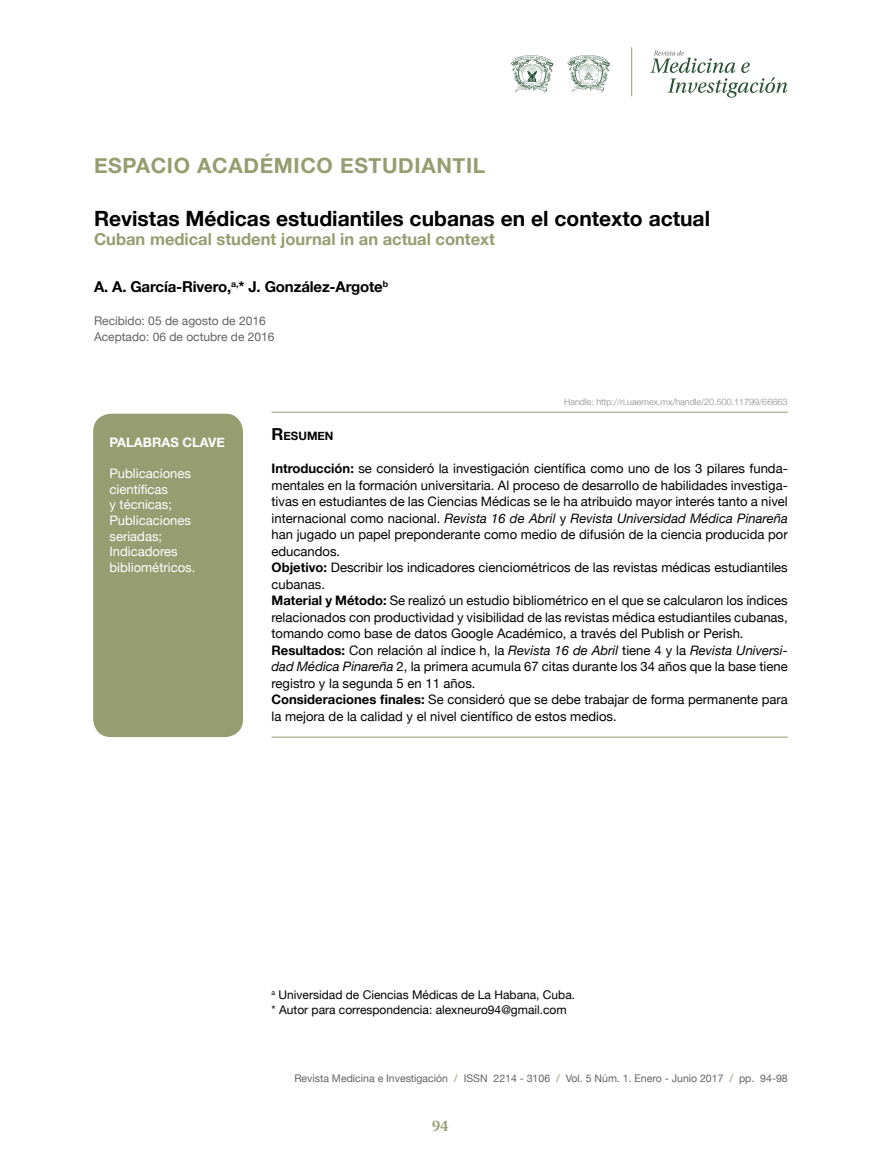
<style>
.page{position:relative;width:881px;height:1170px;background:#fff}
.page>*{position:absolute;margin:0;border:0;box-sizing:border-box;transform-origin:0 0}
.t1{font:700 21px "Helvetica Neue";color:#000}
.t2{font:700 21px "Helvetica Neue";letter-spacing:.03em;color:#969d70}
.t3{font:700 16.5px "Helvetica Neue";color:#969d70}
.t4{font:700 15px "Helvetica Neue";letter-spacing:-.01em;color:#000}
.t5{font:700 13.5px "Slimbach";color:#969d70}
.t6{font:13.05px/16.5px "Helvetica Neue";color:#000}
.t7{font:13.05px/15.6px "Helvetica Neue";color:#fff}
.t8{font:700 13.05px "Helvetica Neue";color:#fff}
.t9{font:12px/15px "Helvetica Neue";color:#000}
.t10{font:12px/16.5px "Helvetica Neue";color:#646363}
.t11{font:700 11.55px "Helvetica Neue";color:#000}
.t12{font:10.5px "Helvetica Neue";color:#646363}
.t13{font:300 9px "Helvetica Neue";color:#878787}
.s1{font-size:16.5px}
.s2{font-weight:700}
.s3{font-style:italic}
.s4{font-weight:700;color:#aeb491}
</style>
<div class="page">
<svg style="left:510px;top:55px;width:43px;height:38px"></svg>
<svg style="left:567px;top:55px;width:42px;height:37px"></svg>
<svg style="left:650px;top:50px;width:137px;height:48px"></svg>
<hr style="left:631px;top:47px;width:1px;height:49px;background:#969d70">
<div style="left:93px;top:413px;width:150px;height:324px;background:#969d70;border-radius:18px"></div>
<hr style="left:271px;top:412px;width:516px;height:1px;background:#969d70">
<hr style="left:271px;top:736px;width:516px;height:1px;background:#969d70">
<h1 class="t2" style="left:94px;top:147px;width:392px">ESPACIO ACADÉMICO ESTUDIANTIL</h1>
<h1 class="t1" style="left:94px;top:199px;width:617px">Revistas Médicas estudiantiles cubanas en el contexto actual</h1>
<p class="t3" style="left:94px;top:224px;width:402px">Cuban medical student journal in an actual context</p>
<p class="t4" style="left:94px;top:273px;width:295px">A. A. García-Rivero,<sup>a,</sup>* J. González-Argote<sup>b</sup></p>
<p class="t10" style="left:94px;top:311px;width:182px">Recibido: 05 de agosto de 2016<br>Aceptado: 06 de octubre de 2016</p>
<p class="t8" style="left:109px;top:430px;width:117px">PALABRAS CLAVE</p>
<p class="t7" style="left:109px;top:464px;width:87px">Publicaciones científicas<br>y técnicas;<br>Publicaciones seriadas;<br>Indicadores bibliométricos.</p>
<p class="t13" style="left:564px;top:395px;width:225px">Handle: http://ri.uaemex.mx/handle/20.500.11799/66663</p>
<p class="t11" style="left:271px;top:425px;width:63px"><span class="s1">R</span>ESUMEN</p>
<p class="t6" style="left:271px;top:459px;width:517px"><span class="s2">Introducción:</span> se consideró la investigación científica como uno de los 3 pilares funda&shy;mentales en la formación universitaria. Al proceso de desarrollo de habilidades investiga&shy;tivas en estudiantes de las Ciencias Médicas se le ha atribuido mayor interés tanto a nivel internacional como nacional. <span class="s3">Revista 16 de Abril</span> y <span class="s3">Revista Universidad Médica Pinareña </span>han jugado un papel preponderante como medio de difusión de la ciencia producida por educandos.<br><span class="s2">Objetivo:</span> Describir los indicadores cienciométricos de las revistas médicas estudiantiles cubanas.<br><span class="s2">Material y Método:</span> Se realizó un estudio bibliométrico en el que se calcularon los índices relacionados con productividad y visibilidad de las revistas médica estudiantiles cubanas, tomando como base de datos Google Académico, a través del Publish or Perish.<br><span class="s2">Resultados:</span> Con relación al índice h, la <span class="s3">Revista 16 de Abril</span> tiene 4 y la <span class="s3">Revista Universi&shy;dad Médica Pinareña</span> 2, la primera acumula 67 citas durante los 34 años que la base tiene registro y la segunda 5 en 11 años.<br><span class="s2">Consideraciones finales:</span> Se consideró que se debe trabajar de forma permanente para la mejora de la calidad y el nivel científico de estos medios.</p>
<p class="t9" style="left:271px;top:986px;width:305px"><sup>a</sup> Universidad de Ciencias Médicas de La Habana, Cuba. * Autor para correspondencia: alexneuro94@gmail.com</p>
<p class="t12" style="left:294px;top:1068px;width:494px">Revista Medicina e Investigación <span class="s4">/</span> ISSN 2214 - 3106 <span class="s4">/</span> Vol. 5 Núm. 1. Enero - Junio 2017 <span class="s4">/</span> pp. 94-98</p>
<p class="t5" style="left:432px;top:1115px;width:18px">94</p>
</div>
